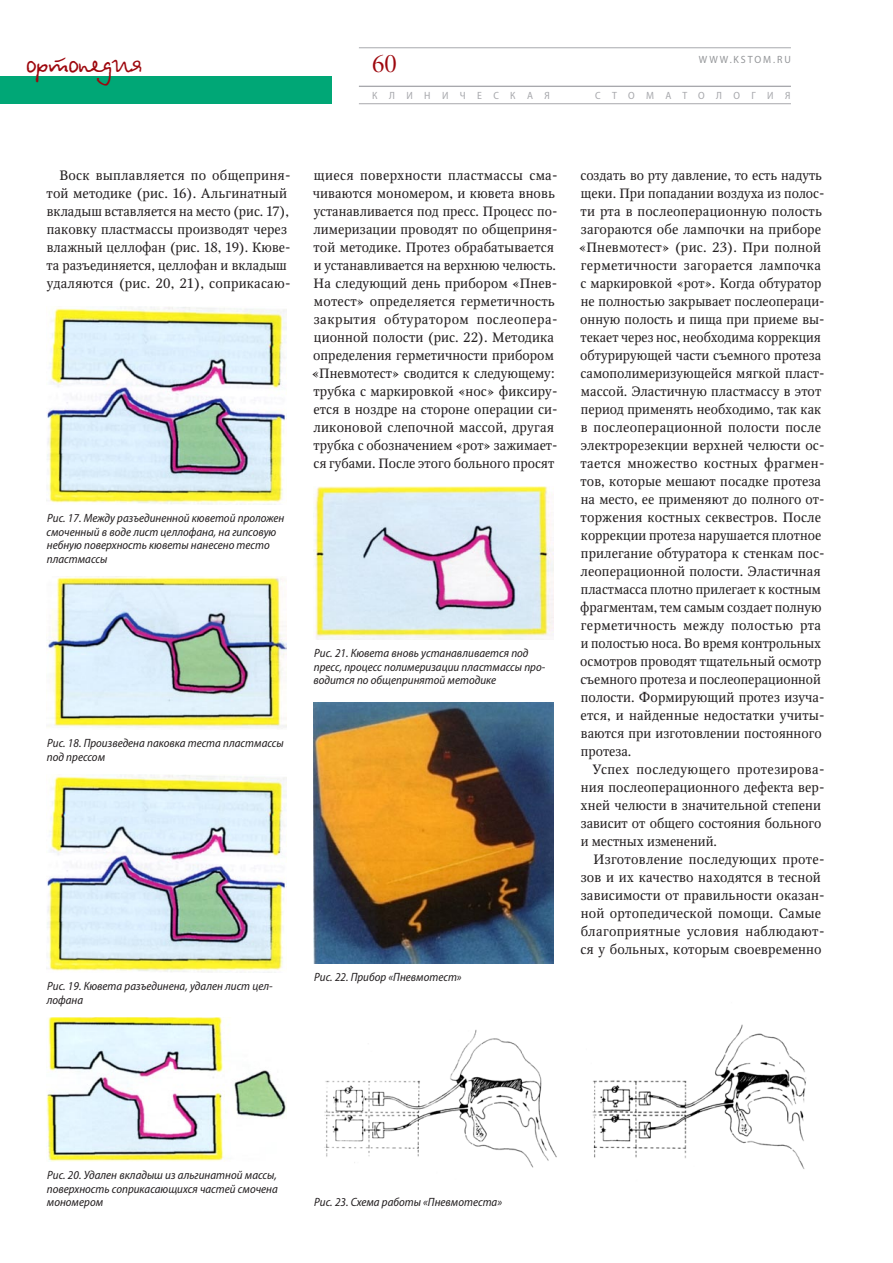
<style>
.page{position:relative;width:893px;height:1263px;background:#fff}
.page>*{position:absolute;margin:0;border:0;box-sizing:border-box;transform-origin:0 0}
.t1{font:30px "Betina Script";letter-spacing:-.025em;color:#9d070d}
.t2{font:27px "Minion Pro Disp";color:#9d070d}
.t3{font:13.5px/18px "Octava";letter-spacing:.005em;color:#231f20}
.t4{font:italic semi-condensed 12px/13.5px "Myriad Pro";color:#231f20}
.t5{font:semi-condensed 10.5px "Myriad Pro";letter-spacing:1.065em;color:#a8a9ad}
.t6{font:10.5px "Myriad Pro";letter-spacing:.195em;color:#939598;scale:.95 1}
</style>
<div class="page">
<hr style="left:359px;top:48px;width:432px;height:1px;background:#a8a9ad">
<div style="left:0;top:76px;width:332px;height:28px;background:#00a776"></div>
<hr style="left:359px;top:86px;width:432px;height:1px;background:#a8a9ad">
<hr style="left:359px;top:103px;width:432px;height:1px;background:#a8a9ad">
<img style="left:47px;top:306px;width:240px;height:198px">
<img style="left:48px;top:576px;width:239px;height:153px">
<img style="left:47px;top:774px;width:240px;height:198px">
<img style="left:47px;top:1017px;width:240px;height:144px">
<img style="left:315px;top:486px;width:239px;height:153px">
<img style="left:314px;top:702px;width:240px;height:261px">
<img style="left:324px;top:1024px;width:482px;height:145px">
<h1 class="t1" style="left:26px;top:44px;width:119px">ортопедия</h1>
<h2 class="t2" style="left:372px;top:47px;width:26px">60</h2>
<p class="t5" style="left:372px;top:89px;width:179px">КЛИНИЧЕСКАЯ</p>
<p class="t5" style="left:595px;top:89px;width:197px">СТОМАТОЛОГИЯ</p>
<p class="t6" style="left:699px;top:53px;width:98px">WWW.kSTOM.RU</p>
<p class="t3" style="left:47px;top:166px;width:245px;text-indent:13px">Воск выплавляется по общеприня&shy;той методике (рис. 16). Альгинатный вкладыш вставляется на место (рис. 17), паковку пластмассы производят через влажный целлофан (рис. 18, 19). Кюве&shy;та разъединяется, целлофан и вкладыш удаляются (рис. 20, 21), соприкасаю-</p>
<p class="t3" style="left:312px;top:166px;width:247px">щиеся поверхности пластмассы сма&shy;чиваются мономером, и кювета вновь устанавливается под пресс. Процесс по&shy;лимеризации проводят по общеприня&shy;той методике. Протез обрабатывается и устанавливается на верхнюю челюсть.<br>На следующий день прибором «Пнев&shy;мотест» определяется герметичность закрытия обтуратором послеопера&shy;ционной полости (рис. 22). Методика определения герметичности прибором «Пневмотест» сводится к следующему: трубка с маркировкой «нос» фиксиру&shy;ется в ноздре на стороне операции си&shy;ликоновой слепочной массой, другая трубка с обозначением «рот» зажимает&shy;ся губами. После этого больного просят</p>
<p class="t3" style="left:579px;top:166px;width:247px">создать во рту давление, то есть надуть щеки. При попадании воздуха из полос&shy;ти рта в послеоперационную полость загораются обе лампочки на приборе «Пневмотест» (рис. 23). При полной герметичности загорается лампочка с маркировкой «рот». Когда обтуратор не полностью закрывает послеопераци&shy;онную полость и пища при приеме вы&shy;текает через нос, необходима коррекция обтурирующей части съемного протеза самополимеризующейся мягкой пласт&shy;массой. Эластичную пластмассу в этот период применять необходимо, так как в послеоперационной полости после электрорезекции верхней челюсти ос&shy;тается множество костных фрагмен&shy;тов, которые мешают посадке протеза на место, ее применяют до полного от&shy;торжения костных секвестров. После коррекции протеза нарушается плотное прилегание обтуратора к стенкам пос&shy;леоперационной полости. Эластичная пластмасса плотно прилегает к костным фрагментам, тем самым создает полную герметичность между полостью рта и полостью носа. Во время контрольных осмотров проводят тщательный осмотр съемного протеза и послеоперационной полости. Формирующий протез изуча&shy;ется, и найденные недостатки учиты&shy;ваются при изготовлении постоянного протеза.</p>
<p class="t3" style="left:581px;top:760px;width:246px;text-indent:12px">Успех последующего протезирова&shy;ния послеоперационного дефекта вер&shy;хней челюсти в значительной степени зависит от общего состояния больного и местных изменений.</p>
<p class="t3" style="left:580px;top:850px;width:246px;text-indent:13px">Изготовление последующих проте&shy;зов и их качество находятся в тесной зависимости от правильности оказан&shy;ной ортопедической помощи. Самые благоприятные условия наблюдают&shy;ся у больных, которым своевременно</p>
<p class="t4" style="left:46px;top:511px;width:240px">Рис. 17. Между разъединенной кюветой проложен смоченный в воде лист целлофана, на гипсовую небную поверхность кюветы нанесено тесто пластмассы</p>
<p class="t4" style="left:313px;top:646px;width:233px">Рис. 21. Кювета вновь устанавливается под пресс, процесс полимеризации пластмассы про&shy;водится по общепринятой методике</p>
<p class="t4" style="left:47px;top:736px;width:238px">Рис. 18. Произведена паковка теста пластмассы под прессом</p>
<p class="t4" style="left:47px;top:979px;width:227px">Рис. 19. Кювета разъединена, удален лист цел&shy;лофана</p>
<p class="t4" style="left:314px;top:970px;width:149px">Рис. 22. Прибор «Пневмотест»</p>
<p class="t4" style="left:47px;top:1168px;width:233px;text-align:justify">Рис. 20. Удален вкладыш из альгинатной массы, поверхность соприкасающихся частей смочена мономером</p>
<p class="t4" style="left:314px;top:1195px;width:189px">Рис. 23. Схема работы «Пневмотеста»</p>
</div>
